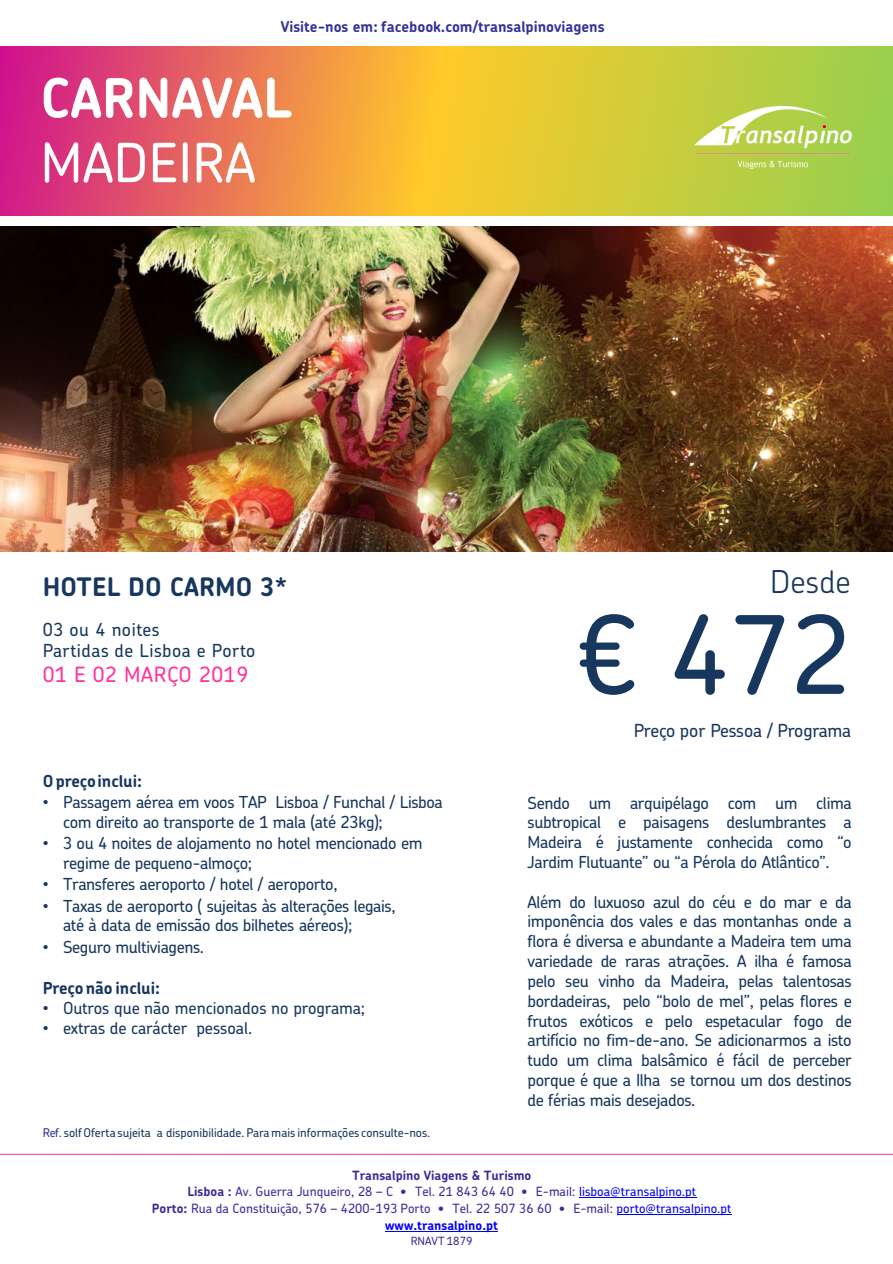
<style>
.page{position:relative;width:893px;height:1264px;background:#fff}
.page>*{position:absolute;margin:0;border:0;box-sizing:border-box;transform-origin:0 0}
.t1{font:500 108px "Chevin Pro";color:#17375e}
.t2{font:700 54px "Chevin Pro";color:#fff}
.t3{font:500 54px "Chevin Pro";color:#fff}
.t4{font:300 31.5px "Chevin Pro";letter-spacing:.005em;color:#17375e}
.t5{font:700 25.5px "Chevin Pro";letter-spacing:.005em;color:#17375e}
.t6{font:500 21px "Chevin Pro";letter-spacing:.03em;color:#f39}
.t7{font:500 18px "Chevin Pro";letter-spacing:.03em;color:#17375e}
.t8{font:500 18px "Chevin Pro";letter-spacing:-.015em;color:#17375e}
.t9{font:500 16.5px/19.8px "Chevin Pro";letter-spacing:-.02em;color:#17375e}
.t10{font:700 16.5px "Chevin Pro";letter-spacing:-.005em;color:#17375e}
.t11{font:700 15px "Chevin Pro";color:#339}
.t12{font:500 12.75px "Chevin Pro";color:#3c2b98}
.t13{font:700 12.75px "Chevin Pro";color:#3c2b98}
.t14{font:700 12.75px "Chevin Pro";color:#00f}
.t15{font:500 12px "Chevin Pro";letter-spacing:-.005em;color:#17375e}
.t16{font:500 11.4px "Chevin Pro";letter-spacing:.005em;color:#3c2b98}
.s1{font-family:"Arial";font-weight:400}
.s2{color:#339}
.s3{font-weight:700}
.s4{color:#00f}
</style>
<div class="page">
<svg style="left:0;top:46px;width:892px;height:169px;background:#db9b4b"></svg>
<img style="left:694px;top:107px;width:157px;height:61px">
<hr style="left:579px;top:1196px;width:117px;height:1px;background:#00f">
<hr style="left:616px;top:1213px;width:115px;height:1px;background:#00f">
<hr style="left:385px;top:1230px;width:113px;height:1px;background:#00f">
<hr style="left:0;top:1153px;width:892px;height:1px;background:#f39">
<img style="left:0;top:226px;width:892px;height:325px">
<p class="t11" style="left:281px;top:17px;width:325px">Visite-nos em: facebook.com/transalpinoviagens</p>
<p class="t2" style="left:40px;top:62px;width:253px">CARNAVAL</p>
<p class="t3" style="left:40px;top:126px;width:217px">MADEIRA</p>
<p class="t5" style="left:43px;top:569px;width:246px">HOTEL DO CARMO 3*</p>
<p class="t4" style="left:770px;top:560px;width:82px">Desde</p>
<p class="t1" style="left:577px;top:582px;width:275px">€ 472</p>
<p class="t8" style="left:633px;top:718px;width:219px">Preço por Pessoa / Programa</p>
<p class="t7" style="left:43px;top:617px;width:118px">03 ou 4 noites</p>
<p class="t7" style="left:43px;top:638px;width:214px">Partidas de Lisboa e Porto</p>
<p class="t6" style="left:43px;top:660px;width:207px">01 E 02 MARÇO 2019</p>
<p class="t10" style="left:43px;top:769px;width:101px">Opreçoinclui:</p>
<p class="t9" style="left:63px;top:791px;width:381px;text-indent:-20px"><span class="s1">•</span> Passagem aérea em voos TAP Lisboa / Funchal / Lisboa com direito ao transporte de 1 mala (até 23kg);</p>
<p class="t9" style="left:63px;top:832px;width:361px;text-indent:-20px"><span class="s1">•</span> 3 ou 4 noites de alojamento no hotel mencionado em regime de pequeno-almoço;</p>
<p class="t9" style="left:43px;top:873px;width:296px"><span class="s1">•</span> Transferes aeroporto / hotel / aeroporto,</p>
<p class="t9" style="left:63px;top:895px;width:334px;text-indent:-20px"><span class="s1">•</span> Taxas de aeroporto ( sujeitas às alterações legais, até à data de emissão dos bilhetes aéreos);</p>
<p class="t9" style="left:43px;top:936px;width:163px"><span class="s1">•</span> Seguro multiviagens.</p>
<p class="t10" style="left:43px;top:976px;width:119px">Preçonão inclui:</p>
<p class="t9" style="left:43px;top:996px;width:324px"><span class="s1">•</span> Outros que não mencionados no programa;</p>
<p class="t9" style="left:43px;top:1017px;width:211px"><span class="s1">•</span> extras de carácter pessoal.</p>
<p class="t15" style="left:43px;top:1124px;width:389px"><span class="s2">Ref.</span> solfOferta sujeita a disponibilidade. Para mais informações consulte-nos<span class="s2">.</span></p>
<p class="t9" style="left:527px;top:792px;width:326px;text-align:justify">Sendo um arquipélago com um clima subtropical e paisagens deslumbrantes a Madeira é justamente conhecida como “o Jardim Flutuante” ou “a Pérola do Atlântico”.</p>
<p class="t9" style="left:527px;top:891px;width:326px;text-align:justify">Além do luxuoso azul do céu e do mar e da imponência dos vales e das montanhas onde a flora é diversa e abundante a Madeira tem uma variedade de raras atrações. A ilha é famosa pelo seu vinho da Madeira, pelas talentosas bordadeiras, pelo “bolo de mel”, pelas flores e frutos exóticos e pelo espetacular fogo de artifício no fim-de-ano. Se adicionarmos a isto tudo um clima balsâmico é fácil de perceber porque é que a Ilha se tornou um dos destinos de férias mais desejados.</p>
<p class="t13" style="left:352px;top:1166px;width:181px">Transalpino Viagens &amp; Turismo</p>
<p class="t12" style="left:187px;top:1182px;width:510px"><span class="s3">Lisboa :</span> Av. Guerra Junqueiro, 28 – C <span class="s3">•</span> Tel. 21 843 64 40 <span class="s3">•</span> E-mail: <span class="s4">lisboa@transalpino.pt</span></p>
<p class="t12" style="left:152px;top:1199px;width:581px"><span class="s3">Porto:</span> Rua da Constituição, 576 – 4200-193 Porto <span class="s3">•</span> Tel. 22 507 36 60 <span class="s3">•</span> E-mail: <span class="s4">porto@transalpino.pt</span></p>
<p class="t14" style="left:385px;top:1216px;width:114px">www.transalpino.pt</p>
<p class="t16" style="left:410px;top:1233px;width:63px">RNAVT 1879</p>
</div>
